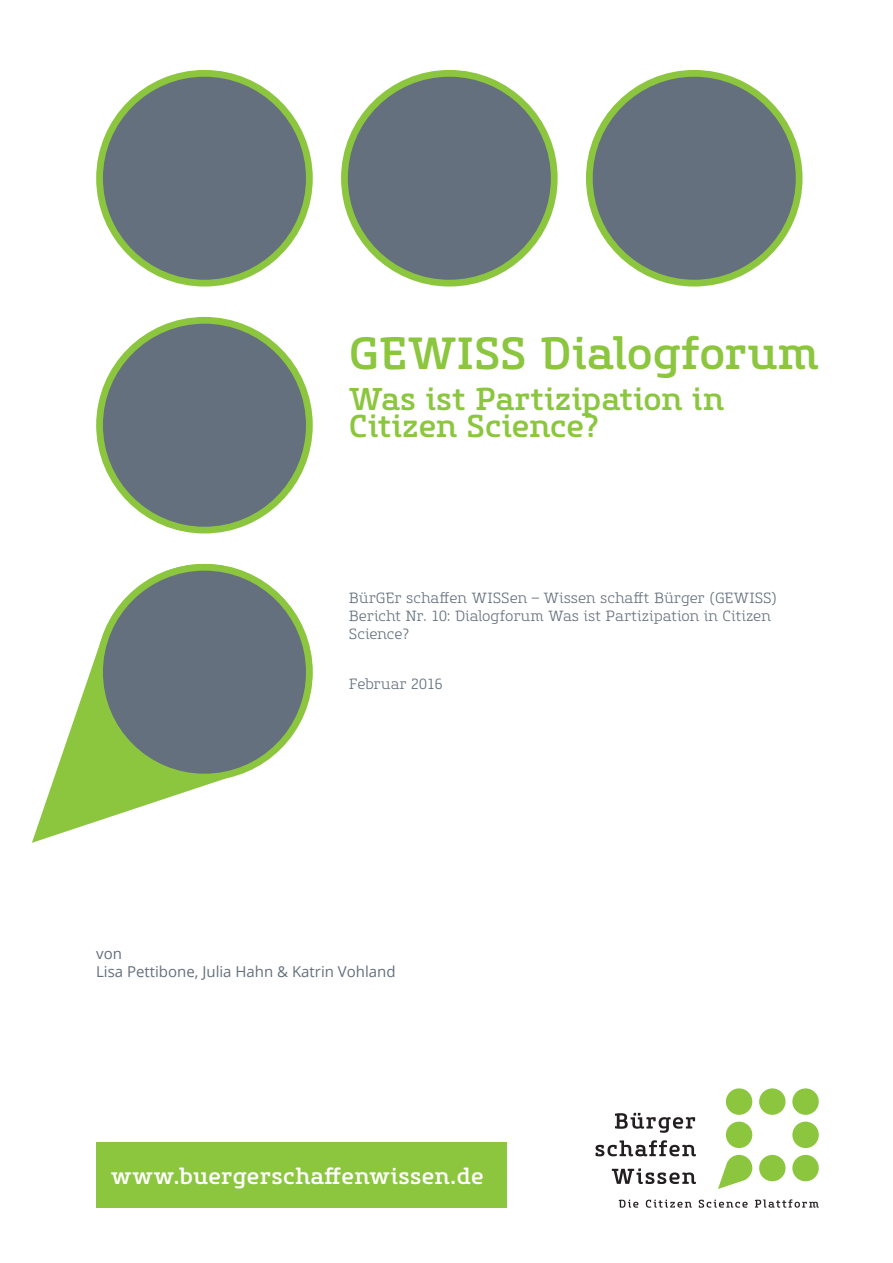
<style>
.page{position:relative;width:893px;height:1263px;background:#fff}
.page>*{position:absolute;margin:0;border:0;box-sizing:border-box;transform-origin:0 0}
.t1{font:500 45px "Core Slab M55";color:#8bc63e}
.t2{font:500 31.5px/27px "Core Slab M55";color:#8bc63e}
.t3{font:500 22.5px "Core Slab M55";letter-spacing:.01em;color:#fff}
.t4{font:15px/18px "Open Sans";color:#64707d}
.t5{font:300 14.7px/18px "Core Slab M35";color:#64707d}
</style>
<div class="page">
<svg style="left:32px;top:564px;width:280px;height:279px"></svg>
<div style="left:344px;top:73px;width:210px;height:210px;background:#64707d;border-radius:50%"></div>
<div style="left:341px;top:70px;width:217px;height:216px;border:7px solid #8bc63e;border-radius:50%"></div>
<div style="left:100px;top:320px;width:209px;height:210px;background:#64707d;border-radius:50%"></div>
<div style="left:96px;top:317px;width:217px;height:216px;border:7px solid #8bc63e;border-radius:50%"></div>
<div style="left:100px;top:73px;width:209px;height:210px;background:#64707d;border-radius:50%"></div>
<div style="left:96px;top:70px;width:217px;height:216px;border:7px solid #8bc63e;border-radius:50%"></div>
<div style="left:100px;top:567px;width:209px;height:210px;background:#64707d;border-radius:50%"></div>
<div style="left:96px;top:564px;width:217px;height:216px;border:7px solid #8bc63e;border-radius:50%"></div>
<svg style="left:619px;top:1200px;width:19px;height:8px"></svg>
<svg style="left:646px;top:1200px;width:46px;height:8px"></svg>
<svg style="left:755px;top:1199px;width:64px;height:9px"></svg>
<svg style="left:699px;top:1200px;width:49px;height:8px"></svg>
<svg style="left:612px;top:1168px;width:84px;height:16px"></svg>
<svg style="left:595px;top:1140px;width:101px;height:16px"></svg>
<svg style="left:615px;top:1113px;width:80px;height:20px"></svg>
<div style="left:726px;top:1088px;width:26px;height:27px;background:#8bc63e;border-radius:50%"></div>
<div style="left:759px;top:1088px;width:26px;height:27px;background:#8bc63e;border-radius:50%"></div>
<div style="left:792px;top:1088px;width:27px;height:27px;background:#8bc63e;border-radius:50%"></div>
<div style="left:726px;top:1122px;width:26px;height:26px;background:#8bc63e;border-radius:50%"></div>
<div style="left:792px;top:1122px;width:27px;height:26px;background:#8bc63e;border-radius:50%"></div>
<div style="left:759px;top:1155px;width:26px;height:26px;background:#8bc63e;border-radius:50%"></div>
<div style="left:792px;top:1155px;width:27px;height:26px;background:#8bc63e;border-radius:50%"></div>
<svg style="left:718px;top:1155px;width:34px;height:34px"></svg>
<div style="left:589px;top:73px;width:210px;height:210px;background:#64707d;border-radius:50%"></div>
<div style="left:586px;top:70px;width:216px;height:216px;border:7px solid #8bc63e;border-radius:50%"></div>
<div style="left:96px;top:1142px;width:411px;height:66px;background:#8bc63e"></div>
<h1 class="t1" style="left:349px;top:325px;width:471px">GEWISS Dialogforum</h1>
<h2 class="t2" style="left:349px;top:386px;width:377px">Was ist Partizipation in<br>Citizen Science?</h2>
<p class="t5" style="left:349px;top:589px;width:430px">BürGEr schaffen WISSen – Wissen schafft Bürger (GEWISS)<br>Bericht Nr. 10: Dialogforum Was ist Partizipation in Citizen<br>Science?</p>
<p class="t5" style="left:349px;top:675px;width:95px">Februar 2016</p>
<p class="t4" style="left:96px;top:944px;width:301px">von<br>Lisa Pettibone, Julia Hahn &amp; Katrin Vohland</p>
<h3 class="t3" style="left:111px;top:1162px;width:374px">www.buergerschaffenwissen.de</h3>
</div>
